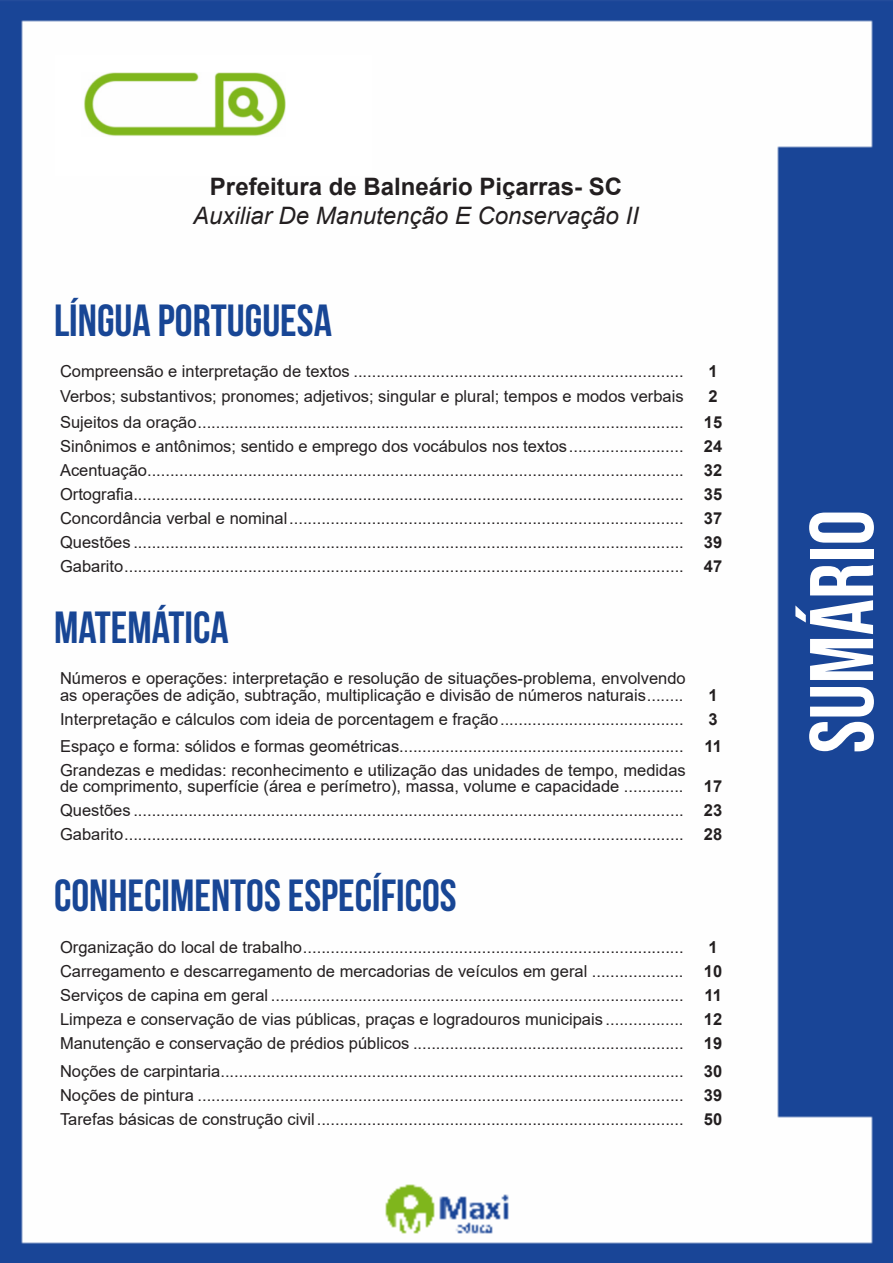
<style>
.page{position:relative;width:893px;height:1263px;background:#fff}
.page>*{position:absolute;margin:0;border:0;box-sizing:border-box;transform-origin:0 0}
.t1{font:90px "Bebas Neue";color:#fff}
.t2{font:700 45px "Bebas Neue";color:#184695}
.t3{font:italic 24px "Arial";color:#231f20}
.t4{font:700 24px "Arial";color:#231f20}
.ALTERNATIVAS{font:16.5px/16.5px "Arial";color:#231f20}
.INDICE{font:700 16.5px "Arial";color:#231f20}
</style>
<div class="page">
<img style="left:0;top:0;width:893px;height:1263px">
<div style="left:55px;top:55px;width:317px;height:121px;background:#fff"></div>
<img style="left:84px;top:72px;width:201px;height:64px">
<p class="t4" style="left:210px;top:170px;width:414px">Prefeitura de Balneário Piçarras- SC</p>
<p class="t3" style="left:193px;top:200px;width:447px">Auxiliar De Manutenção E Conservação II</p>
<p class="t2" style="left:54px;top:295px;width:279px">LÍNGUA PORTUGUESA</p>
<p class="ALTERNATIVAS" style="left:60px;top:363px;width:625px">Compreensão e interpretação de textos ........................................................................</p>
<p class="INDICE" style="left:708px;top:360px;width:11px">1</p>
<p class="ALTERNATIVAS" style="left:60px;top:387px;width:625px">Verbos; substantivos; pronomes; adjetivos; singular e plural; tempos e modos verbais</p>
<p class="INDICE" style="left:708px;top:384px;width:11px">2</p>
<p class="ALTERNATIVAS" style="left:60px;top:414px;width:625px">Sujeitos da oração..........................................................................................................</p>
<p class="INDICE" style="left:704px;top:411px;width:20px">15</p>
<p class="ALTERNATIVAS" style="left:60px;top:438px;width:625px">Sinônimos e antônimos; sentido e emprego dos vocábulos nos textos.........................</p>
<p class="INDICE" style="left:704px;top:435px;width:20px">24</p>
<p class="ALTERNATIVAS" style="left:60px;top:462px;width:625px">Acentuação.....................................................................................................................</p>
<p class="INDICE" style="left:704px;top:459px;width:20px">32</p>
<p class="ALTERNATIVAS" style="left:60px;top:486px;width:625px">Ortografia........................................................................................................................</p>
<p class="INDICE" style="left:704px;top:483px;width:20px">35</p>
<p class="ALTERNATIVAS" style="left:60px;top:510px;width:625px">Concordância verbal e nominal......................................................................................</p>
<p class="INDICE" style="left:704px;top:507px;width:20px">37</p>
<p class="ALTERNATIVAS" style="left:60px;top:534px;width:625px">Questões ........................................................................................................................</p>
<p class="INDICE" style="left:704px;top:531px;width:20px">39</p>
<p class="ALTERNATIVAS" style="left:60px;top:558px;width:625px">Gabarito..........................................................................................................................</p>
<p class="INDICE" style="left:704px;top:555px;width:20px">47</p>
<p class="t2" style="left:54px;top:603px;width:176px">MATEMÁTICA</p>
<p class="ALTERNATIVAS" style="left:60px;top:670px;width:627px">Números e operações: interpretação e resolução de situações-problema, envolvendo as operações de adição, subtração, multiplicação e divisão de números naturais........</p>
<p class="INDICE" style="left:708px;top:683px;width:11px">1</p>
<p class="ALTERNATIVAS" style="left:60px;top:711px;width:625px">Interpretação e cálculos com ideia de porcentagem e fração........................................</p>
<p class="INDICE" style="left:708px;top:708px;width:11px">3</p>
<p class="ALTERNATIVAS" style="left:60px;top:738px;width:625px">Espaço e forma: sólidos e formas geométricas..............................................................</p>
<p class="INDICE" style="left:704px;top:734px;width:19px">11</p>
<p class="ALTERNATIVAS" style="left:60px;top:762px;width:627px">Grandezas e medidas: reconhecimento e utilização das unidades de tempo, medidas de comprimento, superfície (área e perímetro), massa, volume e capacidade .............</p>
<p class="INDICE" style="left:704px;top:775px;width:20px">17</p>
<p class="ALTERNATIVAS" style="left:60px;top:802px;width:625px">Questões ........................................................................................................................</p>
<p class="INDICE" style="left:704px;top:799px;width:20px">23</p>
<p class="ALTERNATIVAS" style="left:60px;top:826px;width:625px">Gabarito..........................................................................................................................</p>
<p class="INDICE" style="left:704px;top:823px;width:20px">28</p>
<p class="t2" style="left:54px;top:871px;width:404px">CONHECIMENTOS ESPECÍFICOS</p>
<p class="ALTERNATIVAS" style="left:60px;top:939px;width:625px">Organização do local de trabalho...................................................................................</p>
<p class="INDICE" style="left:708px;top:935px;width:11px">1</p>
<p class="ALTERNATIVAS" style="left:60px;top:963px;width:625px">Carregamento e descarregamento de mercadorias de veículos em geral ....................</p>
<p class="INDICE" style="left:704px;top:959px;width:20px">10</p>
<p class="ALTERNATIVAS" style="left:60px;top:987px;width:625px">Serviços de capina em geral ..........................................................................................</p>
<p class="INDICE" style="left:704px;top:983px;width:19px">11</p>
<p class="ALTERNATIVAS" style="left:60px;top:1011px;width:625px">Limpeza e conservação de vias públicas, praças e logradouros municipais .................</p>
<p class="INDICE" style="left:704px;top:1007px;width:20px">12</p>
<p class="ALTERNATIVAS" style="left:60px;top:1035px;width:625px">Manutenção e conservação de prédios públicos ...........................................................</p>
<p class="INDICE" style="left:704px;top:1031px;width:20px">19</p>
<p class="ALTERNATIVAS" style="left:60px;top:1062px;width:625px">Noções de carpintaria.....................................................................................................</p>
<p class="INDICE" style="left:704px;top:1059px;width:20px">30</p>
<p class="ALTERNATIVAS" style="left:60px;top:1086px;width:625px">Noções de pintura ..........................................................................................................</p>
<p class="INDICE" style="left:704px;top:1083px;width:20px">39</p>
<p class="ALTERNATIVAS" style="left:60px;top:1111px;width:625px">Tarefas básicas de construção civil................................................................................</p>
<p class="INDICE" style="left:704px;top:1108px;width:20px">50</p>
<h1 class="t1" style="left:791px;top:753px;width:245px;rotate:-90deg">sumário</h1>
</div>
